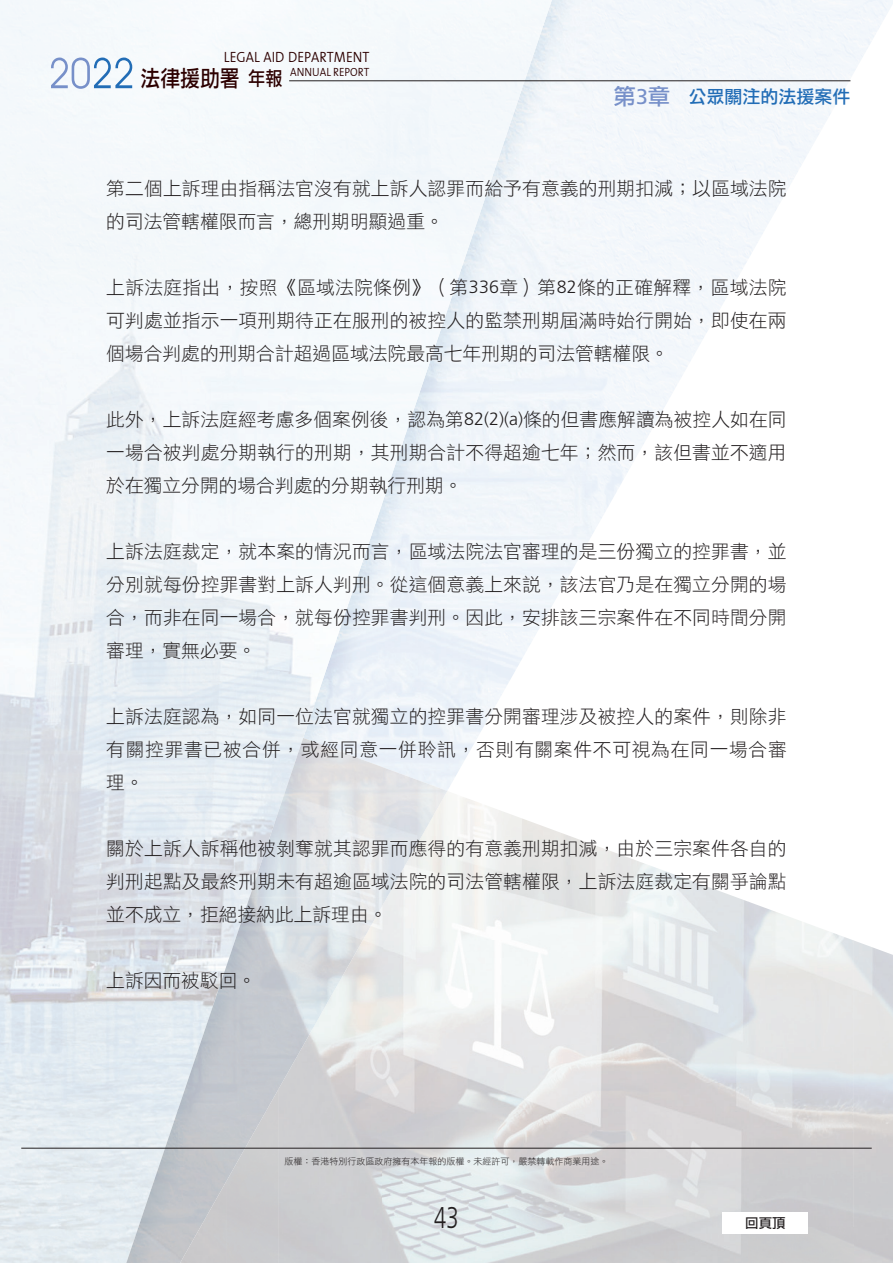
<style>
.page{position:relative;width:893px;height:1263px;background:#fff}
.page>*{position:absolute;margin:0;border:0;box-sizing:border-box;transform-origin:0 0}
.t1{font:300 30px "Frutiger LT Std";color:#231f20;scale:.73 1}
.t2{font:22.5px "DF Li Hei Md WIN BF";color:#2c0000;scale:.88 1}
.t3{font:19.5px "DF Li Hei Md WIN BF";color:#2c0000;scale:.88 1}
.t4{font:18.75px/33px "DF Li Hei W3 WIN BF";letter-spacing:.01em;color:#231f20;text-align:justify}
.t5{font:18px "DF Li Hei Md WIN BF";color:#226db6}
.t6{font:15px "The Sans Semi Light Caps";color:#2c0000;scale:.9 1}
.t7{font:13.5px "DF Li Hei Md WIN BF";color:#231f20}
.t8{font:12px "The Sans Semi Light Caps";color:#2c0000;scale:.9 1}
.t9{font:9px "DF Li Hei W3 WIN BF";color:#231f20}
.s1{font-size:22.5px;color:#7790c9}
.s2{font-family:"Frutiger LT Std";font-size:21.3px;color:#7790c9}
.s3{font-family:"Frutiger LT Std";font-weight:300;font-size:17.85px}
</style>
<div class="page">
<div style="left:0;top:0;width:505px;height:308px;background:#f4f8fb"></div>
<img style="left:504px;top:0;width:52px;height:142px">
<img style="left:0;top:307px;width:297px;height:641px">
<img style="left:297px;top:307px;width:151px;height:161px">
<img style="left:297px;top:468px;width:97px;height:160px">
<img style="left:297px;top:628px;width:43px;height:110px">
<img style="left:0;top:948px;width:178px;height:315px">
<img style="left:592px;top:844px;width:157px;height:419px">
<img style="left:383px;top:791px;width:209px;height:472px">
<img style="left:249px;top:738px;width:198px;height:159px">
<img style="left:178px;top:897px;width:162px;height:213px">
<img style="left:340px;top:897px;width:47px;height:84px">
<img style="left:124px;top:1109px;width:54px;height:154px">
<img style="left:178px;top:1110px;width:89px;height:106px">
<img style="left:178px;top:1216px;width:29px;height:47px">
<svg style="left:51px;top:58px;width:81px;height:31px"></svg>
<hr style="left:289px;top:80px;width:561px;height:1px;background:#231f20">
<hr style="left:21px;top:1148px;width:851px;height:1px;background:#231f20">
<div style="left:723px;top:1212px;width:85px;height:21px;background:#fff"></div>
<p class="t6" style="left:224px;top:44px;width:163px">LEGAL AID DEPARTMENT</p>
<p class="t2" style="left:141px;top:67px;width:114px">法律援助署</p>
<p class="t8" style="left:290px;top:62px;width:89px">ANNUAL REPORT</p>
<p class="t3" style="left:248px;top:68px;width:41px">年報</p>
<p class="t5" style="left:614px;top:87px;width:238px"><span class="s1">第</span><span class="s2">3</span><span class="s1">章</span> 公眾關注的法援案件</p>
<p class="t4" style="left:106px;top:171px;width:682px">第二個上訴理由指稱法官沒有就上訴人認罪而給予有意義的刑期扣減；以區域法院的司法管轄權限而言，總刑期明顯過重。</p>
<p class="t4" style="left:106px;top:270px;width:682px">上訴法庭指出，按照《區域法院條例》（第<span class="s3">336</span>章）第<span class="s3">82</span>條的正確解釋，區域法院可判處並指示一項刑期待正在服刑的被控人的監禁刑期屆滿時始行開始，即使在兩個場合判處的刑期合計超過區域法院最高七年刑期的司法管轄權限。</p>
<p class="t4" style="left:106px;top:402px;width:682px">此外，上訴法庭經考慮多個案例後，認為第<span class="s3">82(2)(a)</span>條的但書應解讀為被控人如在同一場合被判處分期執行的刑期，其刑期合計不得超逾七年；然而，該但書並不適用於在獨立分開的場合判處的分期執行刑期。</p>
<p class="t4" style="left:106px;top:534px;width:682px">上訴法庭裁定，就本案的情況而言，區域法院法官審理的是三份獨立的控罪書，並分別就每份控罪書對上訴人判刑。從這個意義上來說，該法官乃是在獨立分開的場合，而非在同一場合，就每份控罪書判刑。因此，安排該三宗案件在不同時間分開審理，實無必要。</p>
<p class="t4" style="left:106px;top:699px;width:682px">上訴法庭認為，如同一位法官就獨立的控罪書分開審理涉及被控人的案件，則除非有關控罪書已被合併，或經同意一併聆訊，否則有關案件不可視為在同一場合審理。</p>
<p class="t4" style="left:106px;top:831px;width:682px">關於上訴人訴稱他被剝奪就其認罪而應得的有意義刑期扣減，由於三宗案件各自的判刑起點及最終刑期未有超逾區域法院的司法管轄權限，上訴法庭裁定有關爭論點並不成立，拒絕接納此上訴理由。</p>
<p class="t4" style="left:106px;top:963px;width:151px">上訴因而被駁回。</p>
<p class="t9" style="left:284px;top:1157px;width:326px">版權：香港特別行政區政府擁有本年報的版權。未經許可，嚴禁轉載作商業用途。</p>
<h1 class="t1" style="left:434px;top:1201px;width:35px">43</h1>
<p class="t7" style="left:745px;top:1216px;width:42px">回頁頂</p>
</div>
